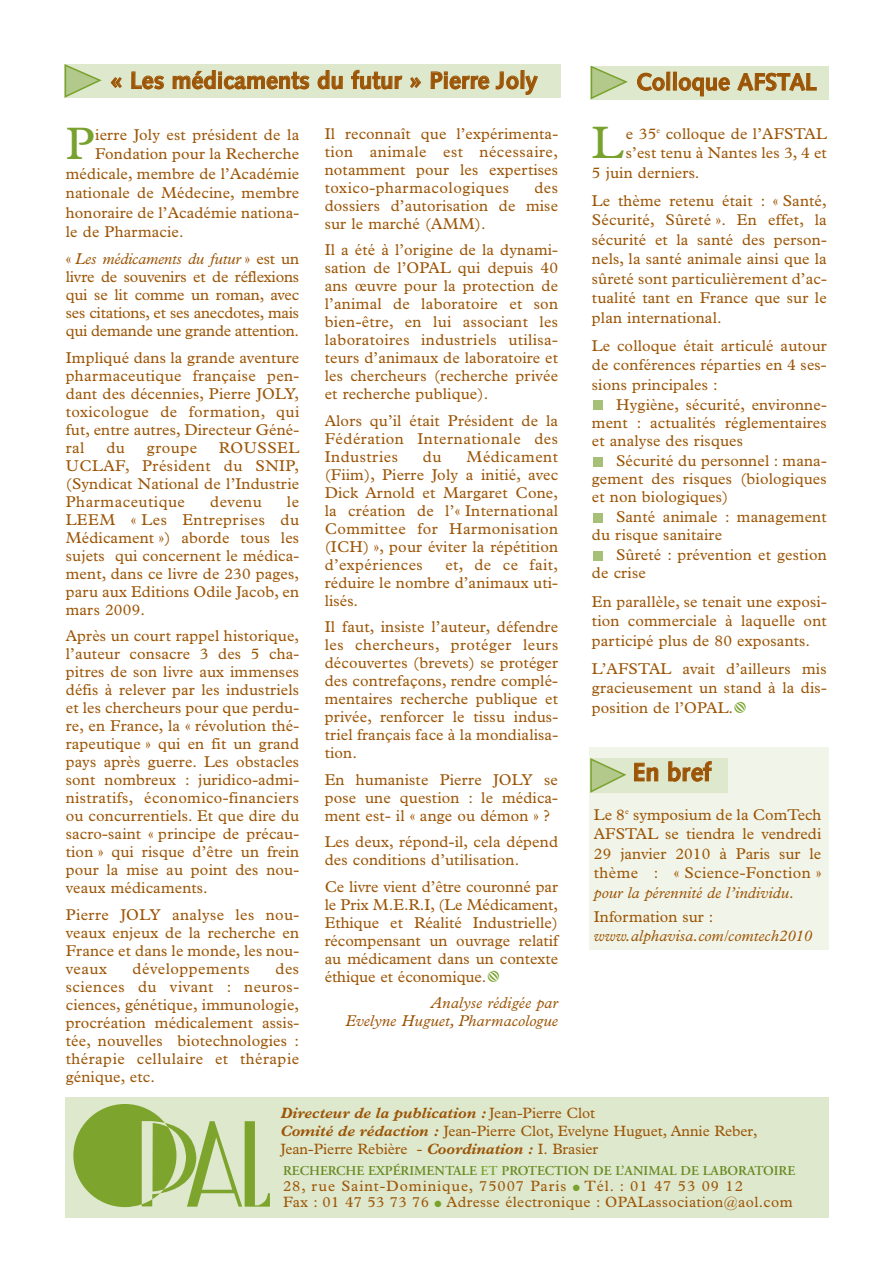
<style>
.page{position:relative;width:893px;height:1263px;background:#fff}
.page>*{position:absolute;margin:0;border:0;box-sizing:border-box;transform-origin:0 0}
.t1{font:45.9px "Plantin";color:#78a22d}
.t2{font:700 25.5px "Syntax";color:#9c5506}
.t3{font:700 24px "Syntax";color:#9c5506}
.t4{font:15.75px/18px "Plantin";letter-spacing:.01em;color:#9c5506;text-align:justify}
.t5{font:italic 15.75px/18px "Plantin";letter-spacing:.01em;color:#9c5506;text-align:right}
.t6{font:15.75px "Plantin";letter-spacing:.035em;color:#9c5506}
.t7{font:15px/18px "Plantin";color:#9c5506}
.t8{font:15px/15.8px "Plantin";letter-spacing:.025em;color:#9c5506}
.t9{font:600 13.5px "Adobe Garamond";color:#678b24}
.s1{font-style:italic}
.s2{font-weight:700;font-style:italic}
.s3{color:#78a22d}
</style>
<div class="page">
<div style="left:589px;top:747px;width:240px;height:202px;background:#f1f5e9"></div>
<div style="left:66px;top:1097px;width:763px;height:120px;background:#dee8cc"></div>
<svg style="left:73px;top:1104px;width:197px;height:103px"></svg>
<div style="left:590px;top:758px;width:138px;height:35px;background:#dee8cc"></div>
<svg style="left:590px;top:758px;width:36px;height:35px"></svg>
<div style="left:591px;top:66px;width:238px;height:33px;background:#dee8cc"></div>
<svg style="left:591px;top:66px;width:37px;height:33px"></svg>
<div style="left:593px;top:551px;width:10px;height:9px;background:#a7c078"></div>
<div style="left:593px;top:513px;width:10px;height:9px;background:#a7c078"></div>
<div style="left:593px;top:457px;width:10px;height:9px;background:#a7c078"></div>
<div style="left:593px;top:401px;width:10px;height:9px;background:#a7c078"></div>
<div style="left:65px;top:64px;width:496px;height:34px;background:#dee8cc"></div>
<svg style="left:65px;top:64px;width:37px;height:34px"></svg>
<h3 class="t3" style="left:110px;top:71px;width:429px">« Les médicaments du futur » Pierre Joly</h3>
<h1 class="t1" style="left:66px;top:128px;width:31px">P</h1>
<p class="t4" style="left:95px;top:127px;width:205px">ierre Joly est président de la</p>
<p class="t4" style="left:95px;top:147px;width:205px">Fondation pour la Recherche</p>
<p class="t4" style="left:66px;top:166px;width:235px">médicale, membre de l’Académie</p>
<p class="t4" style="left:66px;top:186px;width:235px">nationale de Médecine, membre</p>
<p class="t4" style="left:66px;top:205px;width:235px">honoraire de l’Académie nationa-</p>
<p class="t4" style="left:66px;top:225px;width:119px">le de Pharmacie.</p>
<p class="t4" style="left:66px;top:251px;width:235px">« <span class="s1">Les médicaments du futur</span> » est un livre de souvenirs et de réflexions qui se lit comme un roman, avec ses citations, et ses anecdotes, mais qui demande une grande attention.</p>
<p class="t4" style="left:66px;top:350px;width:235px">Impliqué dans la grande aventure pharmaceutique française pen&shy;dant des décennies, Pierre JOLY, toxicologue de formation, qui fut, entre autres, Directeur Géné&shy;ral</p>
<p class="t4" style="left:106px;top:440px;width:20px">du</p>
<p class="t4" style="left:147px;top:440px;width:52px">groupe</p>
<p class="t4" style="left:66px;top:440px;width:235px;text-indent:153px">ROUSSEL UCLAF, Président du SNIP, (Syndicat National de l’Industrie Pharmaceutique</p>
<p class="t4" style="left:66px;top:494px;width:235px;text-indent:221px">le LEEM « Les Entreprises du Médicament ») aborde tous les sujets qui concernent le médica&shy;ment, dans ce livre de 230 pages, paru aux Editions Odile Jacob, en mars 2009.</p>
<p class="t4" style="left:66px;top:628px;width:235px">Après un court rappel historique, l’auteur consacre 3 des 5 cha&shy;pitres de son livre aux immenses défis à relever par les industriels et les chercheurs pour que perdu&shy;re, en France, la « révolution thé&shy;rapeutique » qui en fit un grand pays après guerre. Les obstacles sont nombreux : juridico-admi&shy;nistratifs, économico-financiers ou concurrentiels. Et que dire du sacro-saint « principe de précau&shy;tion » qui risque d’être un frein pour la mise au point des nou&shy;veaux médicaments.</p>
<p class="t4" style="left:66px;top:907px;width:235px">Pierre JOLY analyse les nou&shy;veaux enjeux de la recherche en France et dans le monde, les nou&shy;veaux</p>
<p class="t4" style="left:210px;top:494px;width:53px">devenu</p>
<p class="t4" style="left:66px;top:961px;width:235px;text-indent:210px">des sciences du vivant : neuros&shy;ciences, génétique, immunologie, procréation médicalement assis&shy;tée, nouvelles biotechnologies : thérapie cellulaire et thérapie génique, etc.</p>
<p class="t6" style="left:133px;top:963px;width:119px">développements</p>
<p class="t4" style="left:325px;top:126px;width:235px">Il reconnaît que l’expérimenta&shy;tion animale est nécessaire, notamment pour les expertises toxico-pharmacologiques</p>
<p class="t4" style="left:325px;top:180px;width:235px;text-indent:210px">des dossiers d’autorisation de mise sur le marché (AMM).</p>
<p class="t4" style="left:325px;top:242px;width:235px">Il a été à l’origine de la dynami&shy;sation de l’OPAL qui depuis 40 ans œuvre pour la protection de l’animal de laboratoire et son bien-être, en lui associant les laboratoires industriels utilisa&shy;teurs d’animaux de laboratoire et les chercheurs (recherche privée et recherche publique).</p>
<p class="t4" style="left:325px;top:413px;width:235px">Alors qu’il était Président de la Fédération Internationale des Industries</p>
<p class="t4" style="left:325px;top:449px;width:235px;text-indent:142px">Médicament (Fiim), Pierre Joly a initié, avec Dick Arnold et Margaret Cone, la création de l’« International Committee for Harmonisation (ICH) », pour éviter la répétition d’expériences</p>
<p class="t4" style="left:423px;top:449px;width:20px">du</p>
<p class="t4" style="left:325px;top:557px;width:235px;text-indent:121px">et, de ce fait, réduire le nombre d’animaux uti&shy;lisés.</p>
<p class="t4" style="left:325px;top:619px;width:235px">Il faut, insiste l’auteur, défendre les chercheurs, protéger leurs découvertes (brevets) se protéger des contrefaçons, rendre complé&shy;mentaires recherche publique et privée, renforcer le tissu indus&shy;triel français face à la mondialisa&shy;tion.</p>
<p class="t4" style="left:325px;top:772px;width:235px">En humaniste Pierre JOLY se pose une question : le médica&shy;ment est- il « ange ou démon » ?</p>
<p class="t4" style="left:325px;top:834px;width:235px">Les deux, répond-il, cela dépend des conditions d’utilisation.</p>
<p class="t4" style="left:325px;top:879px;width:235px">Ce livre vient d’être couronné par le Prix M.E.R.I, (Le Médicament, Ethique et Réalité Industrielle) récompensant un ouvrage relatif au médicament dans un contexte éthique et économique.</p>
<p class="t5" style="left:345px;top:995px;width:214px">Analyse rédigée par<br>Evelyne Huguet, Pharmacologue</p>
<h3 class="t3" style="left:636px;top:72px;width:182px">Colloque AFSTAL</h3>
<h1 class="t1" style="left:592px;top:127px;width:33px">L</h1>
<p class="t4" style="left:626px;top:126px;width:202px">e 35<sup>e</sup> colloque de l’AFSTAL</p>
<p class="t4" style="left:626px;top:146px;width:202px">s’est tenu à Nantes les 3, 4 et</p>
<p class="t4" style="left:592px;top:165px;width:109px">5 juin derniers.</p>
<p class="t4" style="left:592px;top:192px;width:236px;line-height:19.5px">Le thème retenu était : « Santé, Sécurité, Sûreté ». En effet, la sécurité et la santé des person&shy;nels, la santé animale ainsi que la sûreté sont particulièrement d’ac&shy;tualité tant en France que sur le plan international.</p>
<p class="t4" style="left:592px;top:337px;width:236px;line-height:19.5px">Le colloque était articulé autour de conférences réparties en 4 ses&shy;sions principales :</p>
<p class="t4" style="left:592px;top:397px;width:236px;text-indent:24px">Hygiène, sécurité, environne&shy;ment : actualités réglementaires et analyse des risques</p>
<p class="t4" style="left:592px;top:453px;width:236px;text-indent:24px">Sécurité du personnel : mana&shy;gement des risques (biologiques et non biologiques)</p>
<p class="t4" style="left:592px;top:509px;width:236px;text-indent:24px">Santé animale : management du risque sanitaire</p>
<p class="t4" style="left:592px;top:548px;width:236px;text-indent:24px">Sûreté : prévention et gestion de crise</p>
<p class="t4" style="left:592px;top:593px;width:236px;line-height:19.5px">En parallèle, se tenait une exposi&shy;tion commerciale à laquelle ont participé plus de 80 exposants.</p>
<p class="t4" style="left:592px;top:660px;width:236px;line-height:19.5px">L’AFSTAL avait d’ailleurs mis gracieusement un stand à la dis&shy;position de l’OPAL.</p>
<h2 class="t2" style="left:633px;top:762px;width:80px">En bref</h2>
<p class="t4" style="left:594px;top:806px;width:229px;line-height:19.5px">Le 8<sup>e</sup> symposium de la ComTech AFSTAL se tiendra le vendredi 29 janvier 2010 à Paris sur le thème : « Science-Fonction » <span class="s1">pour la pérennité de l’individu</span>.</p>
<p class="t4" style="left:594px;top:909px;width:121px">Information sur :</p>
<p class="t5" style="left:594px;top:928px;width:220px">www.alphavisa.com/comtech2010</p>
<p class="t7" style="left:280px;top:1105px;width:479px"><span class="s2">Directeur de la publication :</span> Jean-Pierre Clot<br><span class="s2">Comité de rédaction :</span> Jean-Pierre Clot, Evelyne Huguet, Annie Reber,<br>Jean-Pierre Rebière - <span class="s2">Coordination :</span> I. Brasier</p>
<p class="t9" style="left:283px;top:1165px;width:514px">RECHERCHE EXPÉRIMENTALE <span class="s3">ET</span> PROTECTION DE L’ANIMAL DE LABORATOIRE</p>
<p class="t8" style="left:283px;top:1179px;width:511px">28, rue Saint-Dominique, 75007 Paris <span class="s3">●</span> Tél. : 01 47 53 09 12<br>Fax : 01 47 53 73 76 <span class="s3">●</span> Adresse électronique : OPALassociation@aol.com</p>
</div>
